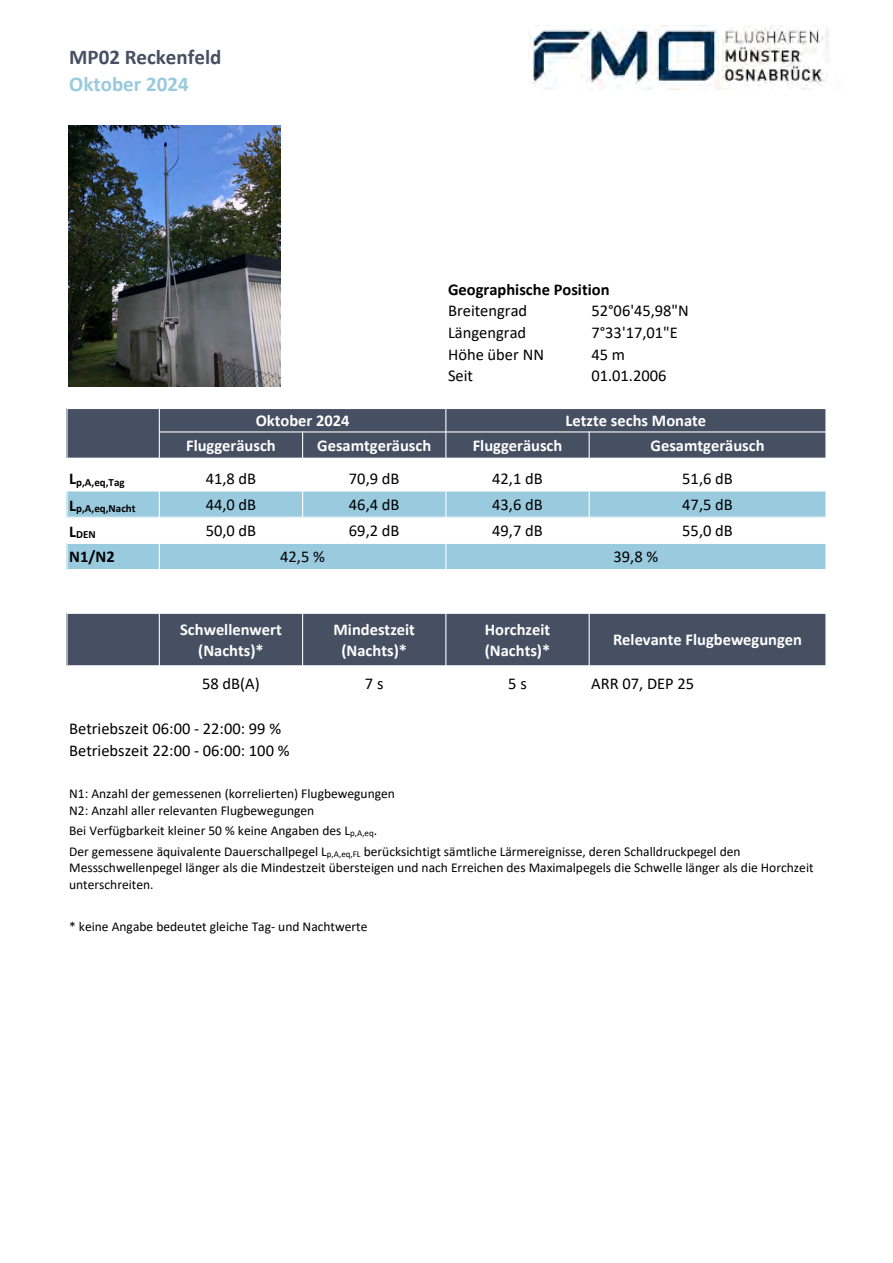
<style>
.page{position:relative;width:893px;height:1263px;background:#fff}
.page>*{position:absolute;margin:0;border:0;box-sizing:border-box;transform-origin:0 0}
.t1{font:700 21px "Calibri";color:#465062}
.t2{font:700 21px "Calibri";color:#99cade}
.t3{font:16.5px "Calibri";color:#000}
.t4{font:700 16.5px/20.1px "Calibri";color:#fff;text-align:center}
.t5{font:700 16.5px "Calibri";color:#000}
.t6{font:13.5px/16.6px "Calibri";color:#000}
.t7{font:700 10.95px "Calibri";color:#000}
</style>
<div class="page">
<img style="left:528px;top:26px;width:301px;height:64px">
<div style="left:67px;top:408px;width:759px;height:50px;background:#465062"></div>
<div style="left:67px;top:491px;width:759px;height:26px;background:#99cade"></div>
<div style="left:67px;top:543px;width:759px;height:27px;background:#99cade"></div>
<div style="left:67px;top:613px;width:759px;height:53px;background:#465062"></div>
<hr style="left:67px;top:408px;width:759px;height:1px;background:#fff">
<hr style="left:159px;top:431px;width:667px;height:1px;background:#fff">
<hr style="left:67px;top:543px;width:759px;height:1px;background:#fff">
<hr style="left:67px;top:569px;width:759px;height:1px;background:#fff">
<hr style="left:67px;top:613px;width:759px;height:1px;background:#fff">
<hr style="left:67px;top:665px;width:759px;height:1px;background:#fff">
<hr style="left:66px;top:408px;width:2px;height:50px;background:#fff">
<hr style="left:66px;top:464px;width:2px;height:106px;background:#fff">
<hr style="left:66px;top:613px;width:2px;height:53px;background:#fff">
<hr style="left:159px;top:408px;width:1px;height:50px;background:#fff">
<hr style="left:159px;top:464px;width:1px;height:106px;background:#fff">
<hr style="left:159px;top:613px;width:1px;height:53px;background:#fff">
<svg style="left:302px;top:432px;width:1px;height:26px"></svg>
<hr style="left:302px;top:464px;width:1px;height:80px;background:#fff">
<hr style="left:302px;top:613px;width:1px;height:53px;background:#fff">
<hr style="left:445px;top:408px;width:1px;height:50px;background:#fff">
<hr style="left:445px;top:464px;width:1px;height:106px;background:#fff">
<hr style="left:445px;top:613px;width:1px;height:53px;background:#fff">
<svg style="left:589px;top:432px;width:1px;height:26px"></svg>
<hr style="left:589px;top:464px;width:1px;height:80px;background:#fff">
<hr style="left:589px;top:613px;width:1px;height:53px;background:#fff">
<hr style="left:825px;top:408px;width:1px;height:50px;background:#fff">
<hr style="left:825px;top:464px;width:1px;height:106px;background:#fff">
<hr style="left:825px;top:613px;width:1px;height:53px;background:#fff">
<img style="left:68px;top:126px;width:212px;height:261px">
<p class="t1" style="left:69px;top:42px;width:154px">MP02 Reckenfeld</p>
<p class="t2" style="left:69px;top:69px;width:121px">Oktober 2024</p>
<p class="t5" style="left:448px;top:277px;width:163px">Geographische Position</p>
<p class="t3" style="left:448px;top:299px;width:81px">Breitengrad</p>
<p class="t3" style="left:591px;top:299px;width:99px">52°06'45,98"N</p>
<p class="t3" style="left:448px;top:321px;width:80px">Längengrad</p>
<p class="t3" style="left:591px;top:321px;width:88px">7°33'17,01"E</p>
<p class="t3" style="left:448px;top:343px;width:97px">Höhe über NN</p>
<p class="t3" style="left:591px;top:343px;width:35px">45 m</p>
<p class="t3" style="left:448px;top:364px;width:27px">Seit</p>
<p class="t3" style="left:591px;top:364px;width:77px">01.01.2006</p>
<p class="t4" style="left:256px;top:410px;width:95px">Oktober 2024</p>
<p class="t4" style="left:566px;top:410px;width:142px">Letzte sechs Monate</p>
<p class="t4" style="left:186px;top:435px;width:91px">Fluggeräusch</p>
<p class="t4" style="left:317px;top:435px;width:116px">Gesamtgeräusch</p>
<p class="t4" style="left:473px;top:435px;width:91px">Fluggeräusch</p>
<p class="t4" style="left:651px;top:435px;width:116px">Gesamtgeräusch</p>
<p class="t7" style="left:69px;top:475px;width:57px"><sup>L</sup>p,A,eq,Tag</p>
<p class="t3" style="left:206px;top:467px;width:52px">41,8 dB</p>
<p class="t3" style="left:349px;top:467px;width:52px">70,9 dB</p>
<p class="t3" style="left:492px;top:467px;width:52px">42,1 dB</p>
<p class="t3" style="left:682px;top:467px;width:52px">51,6 dB</p>
<p class="t7" style="left:69px;top:501px;width:68px"><sup>L</sup>p,A,eq,Nacht</p>
<p class="t3" style="left:206px;top:493px;width:52px">44,0 dB</p>
<p class="t3" style="left:349px;top:493px;width:52px">46,4 dB</p>
<p class="t3" style="left:492px;top:493px;width:52px">43,6 dB</p>
<p class="t3" style="left:682px;top:493px;width:52px">47,5 dB</p>
<p class="t7" style="left:69px;top:527px;width:28px"><sup>L</sup>DEN</p>
<p class="t3" style="left:206px;top:519px;width:52px">50,0 dB</p>
<p class="t3" style="left:349px;top:519px;width:52px">69,2 dB</p>
<p class="t3" style="left:492px;top:519px;width:52px">49,7 dB</p>
<p class="t3" style="left:682px;top:519px;width:52px">55,0 dB</p>
<p class="t5" style="left:69px;top:545px;width:47px">N1/N2</p>
<p class="t3" style="left:280px;top:545px;width:46px">42,5 %</p>
<p class="t3" style="left:614px;top:545px;width:46px">39,8 %</p>
<p class="t4" style="left:180px;top:620px;width:103px">Schwellenwert (Nachts)*</p>
<p class="t4" style="left:334px;top:620px;width:83px">Mindestzeit (Nachts)*</p>
<p class="t4" style="left:485px;top:620px;width:67px;text-align:left">Horchzeit (Nachts)*</p>
<p class="t4" style="left:613px;top:630px;width:191px">Relevante Flugbewegungen</p>
<p class="t3" style="left:202px;top:672px;width:59px">58 dB(A)</p>
<p class="t3" style="left:365px;top:672px;width:20px">7 s</p>
<p class="t3" style="left:508px;top:672px;width:20px">5 s</p>
<p class="t3" style="left:591px;top:672px;width:104px">ARR 07, DEP 25</p>
<p class="t3" style="left:69px;top:717px;width:214px">Betriebszeit 06:00 - 22:00: 99 %</p>
<p class="t3" style="left:69px;top:739px;width:222px">Betriebszeit 22:00 - 06:00: 100 %</p>
<p class="t6" style="left:69px;top:785px;width:327px">N1: Anzahl der gemessenen (korrelierten) Flugbewegungen<br>N2: Anzahl aller relevanten Flugbewegungen</p>
<p class="t6" style="left:69px;top:822px;width:310px">Bei Verfügbarkeit kleiner 50 % keine Angaben des L<sub>p,A,eq</sub>.</p>
<p class="t6" style="left:69px;top:842px;width:746px">Der gemessene äquivalente Dauerschallpegel L<sub>p,A,eq,FL</sub> berücksichtigt sämtliche Lärmereignisse, deren Schalldruckpegel den<br>Messschwellenpegel länger als die Mindestzeit übersteigen und nach Erreichen des Maximalpegels die Schwelle länger als die Horchzeit unterschreiten.</p>
<p class="t6" style="left:69px;top:917px;width:300px">* keine Angabe bedeutet gleiche Tag- und Nachtwerte</p>
</div>
